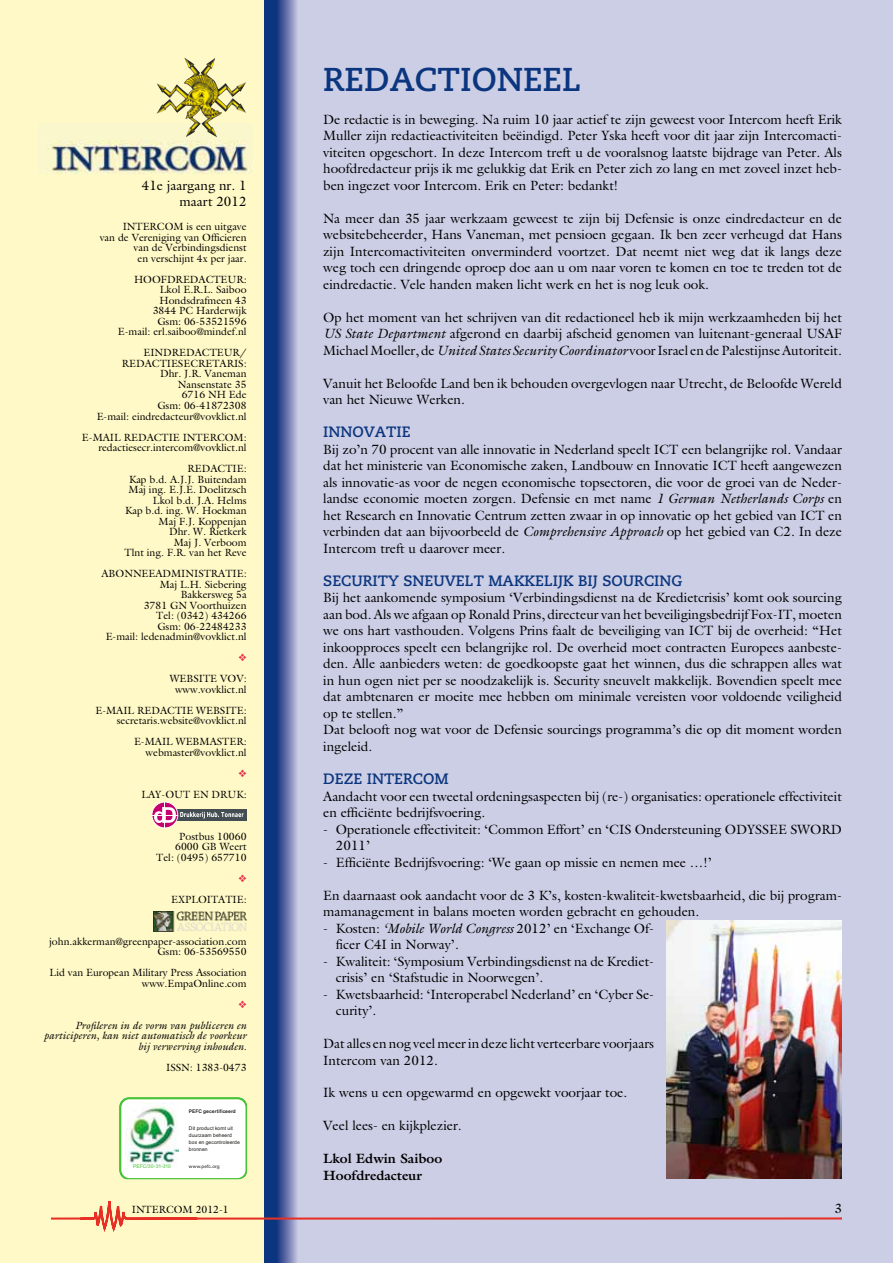
<style>
.page{position:relative;width:893px;height:1263px;background:#fff}
.page>*{position:absolute;margin:0;border:0;box-sizing:border-box;transform-origin:0 0}
.t1{font:700 33px "Caecilia";color:#0b367f}
.t2{font:700 15px "Caecilia";color:#0b367f}
.t3{font:13.5px/16.5px "Galliard Std";color:#000}
.t4{font:700 13.5px/16.5px "Galliard Std";color:#000}
.t5{font:10.5px/10.5px "Galliard Std";color:#000;text-align:right}
.t6{font:italic 10.5px/10.5px "Galliard Std";color:#000;text-align:right}
.t7{font:5.1px/7.1px "Arial";letter-spacing:.01em;color:#181815}
.t8{font:500 5.1px "Akzidenz Grotesk BE";letter-spacing:.015em;color:#1f191a}
.t9{font:5.1px "Arial";letter-spacing:-.01em;color:#48c232}
.t10{font:5.1px "Akzidenz Grotesk BE";letter-spacing:.015em;color:#1f191a}
.s1{font-style:italic}
</style>
<div class="page">
<div style="left:293px;top:0;width:600px;height:1263px;background:#cccee5"></div>
<div style="left:0;top:0;width:264px;height:1263px;background:#fff9c7"></div>
<div style="left:276px;top:0;width:22px;height:1263px;background:linear-gradient(to right,#0e2a7a,#bbbadb)"></div>
<img style="left:47px;top:137px;width:206px;height:36px">
<div style="left:264px;top:0;width:12px;height:1263px;background:#0b367f"></div>
<svg style="left:51px;top:1201px;width:791px;height:31px"></svg>
<img style="left:156px;top:57px;width:90px;height:80px">
<img style="left:153px;top:911px;width:93px;height:21px">
<img style="left:119px;top:1097px;width:128px;height:82px">
<div style="left:176px;top:809px;width:70px;height:11px;background:#434d52"></div>
<svg style="left:151px;top:801px;width:93px;height:27px"></svg>
<img style="left:667px;top:920px;width:175px;height:259px">
<p class="t3" style="left:142px;top:177px;width:106px;text-align:right">41e jaargang nr. 1 maart 2012</p>
<p class="t5" style="left:100px;top:221px;width:148px">INTERCOM is een uitgave<br>van de Vereniging van Officieren van de Verbindingsdienst<br>en verschijnt 4x per jaar.</p>
<p class="t5" style="left:118px;top:274px;width:130px">HOOFDREDACTEUR:<br>Lkol E.R.L. Saiboo<br>Hondsdrafmeen 43<br>3844 PC Harderwijk<br>Gsm: 06-53521596<br>E-mail: erl.saiboo@mindef.nl</p>
<p class="t5" style="left:97px;top:347px;width:151px">EINDREDACTEUR/<br>REDACTIESECRETARIS:<br>Dhr. J.R. Vaneman<br>Nansenstate 35<br>6716 NH Ede<br>Gsm: 06-41872308<br>E-mail: eindredacteur@vovklict.nl</p>
<p class="t5" style="left:82px;top:431px;width:166px">E-MAIL REDACTIE INTERCOM: redactiesecr.intercom@vovklict.nl</p>
<p class="t5" style="left:125px;top:463px;width:124px">REDACTIE:<br>Kap b.d. A.J.J. Buitendam<br>Maj ing. E.J.E. Doelitzsch<br>Lkol b.d. J.A. Helms<br>Kap b.d. ing. W. Hoekman<br>Maj F.J. Koppenjan<br>Dhr. W. Rietkerk<br>Maj J. Verboom<br>Tlnt ing. F.R. van het Reve</p>
<p class="t5" style="left:102px;top:568px;width:147px">ABONNEEADMINISTRATIE:<br>Maj L.H. Siebering<br>Bakkersweg 5a<br>3781 GN Voorthuizen<br>Tel: (0342) 434266<br>Gsm: 06-22484233<br>E-mail: ledenadmin@vovklict.nl</p>
<p class="t5" style="left:170px;top:673px;width:78px;text-align:center">WEBSITE VOV: www.vovklict.nl</p>
<p class="t5" style="left:95px;top:704px;width:153px">E-MAIL REDACTIE WEBSITE: secretaris.website@vovklict.nl</p>
<p class="t5" style="left:134px;top:736px;width:114px">E-MAIL WEBMASTER: webmaster@vovklict.nl</p>
<p class="t5" style="left:141px;top:788px;width:107px">LAY-OUT EN DRUK:</p>
<p class="t5" style="left:156px;top:830px;width:92px">Postbus 10060<br>6000 GB Weert<br>Tel: (0495) 657710</p>
<p class="t5" style="left:171px;top:893px;width:77px">EXPLOITATIE:</p>
<p class="t5" style="left:49px;top:935px;width:199px">john.akkerman@greenpaper-association.com<br>Gsm: 06-53569550</p>
<p class="t5" style="left:50px;top:967px;width:198px">Lid van European Military Press Association www.EmpaOnline.com</p>
<p class="t6" style="left:44px;top:1020px;width:204px">Profileren in de vorm van publiceren en participeren, kan niet automatisch de voorkeur bij verwerving inhouden.</p>
<p class="t5" style="left:166px;top:1061px;width:82px">ISSN: 1383-0473</p>
<p class="t8" style="left:189px;top:1108px;width:48px">PEFC gecertificeerd</p>
<p class="t7" style="left:189px;top:1125px;width:52px">Dit product komt uit duurzaam beheerd bos en gecontroleerde bronnen</p>
<p class="t9" style="left:133px;top:1163px;width:40px">PEFC/30-31-310</p>
<p class="t10" style="left:189px;top:1163px;width:32px">www.pefc.org</p>
<h1 class="t1" style="left:323px;top:60px;width:260px">REDACTIONEEL</h1>
<p class="t3" style="left:323px;top:111px;width:520px;text-align:justify">De redactie is in beweging. Na ruim 10 jaar actief te zijn geweest voor Intercom heeft Erik Muller zijn redactieactiviteiten beëindigd. Peter Yska heeft voor dit jaar zijn Intercomacti&shy;viteiten opgeschort. In deze Intercom treft u de vooralsnog laatste bijdrage van Peter. Als hoofdredacteur prijs ik me gelukkig dat Erik en Peter zich zo lang en met zoveel inzet heb&shy;ben ingezet voor Intercom. Erik en Peter: bedankt!</p>
<p class="t3" style="left:323px;top:210px;width:520px;text-align:justify">Na meer dan 35 jaar werkzaam geweest te zijn bij Defensie is onze eindredacteur en de websitebeheerder, Hans Vaneman, met pensioen gegaan. Ik ben zeer verheugd dat Hans zijn Intercomactiviteiten onverminderd voortzet. Dat neemt niet weg dat ik langs deze weg toch een dringende oproep doe aan u om naar voren te komen en toe te treden tot de eindredactie. Vele handen maken licht werk en het is nog leuk ook.</p>
<p class="t3" style="left:323px;top:309px;width:520px;text-align:justify">Op het moment van het schrijven van dit redactioneel heb ik mijn werkzaamheden bij het <span class="s1">US State Department</span> afgerond en daarbij afscheid genomen van luitenant-generaal USAF Michael Moeller, de <span class="s1">United States Security Coordinator</span> voor Israel en de Palestijnse Autoriteit.</p>
<p class="t3" style="left:323px;top:375px;width:520px">Vanuit het Beloofde Land ben ik behouden overgevlogen naar Utrecht, de Beloofde Wereld van het Nieuwe Werken.</p>
<p class="t2" style="left:323px;top:423px;width:18px">INNO</p>
<p class="t2" style="left:364px;top:423px;width:21px">VATIE</p>
<p class="t3" style="left:323px;top:441px;width:520px;text-align:justify">Bij zo’n 70 procent van alle innovatie in Nederland speelt ICT een belangrijke rol. Vandaar dat het ministerie van Economische zaken, Landbouw en Innovatie ICT heeft aangewezen als innovatie-as voor de negen economische topsectoren, die voor de groei van de Neder&shy;landse economie moeten zorgen. Defensie en met name <span class="s1">1 German Netherlands Corps</span> en het Research en Innovatie Centrum zetten zwaar in op innovatie op het gebied van ICT en verbinden dat aan bijvoorbeeld de <span class="s1">Comprehensive Approach</span> op het gebied van C2. In deze Intercom treft u daarover meer.</p>
<p class="t2" style="left:323px;top:572px;width:361px">SECURITY SNEUVELT MAKKELIJK BIJ SOURCING</p>
<p class="t3" style="left:323px;top:589px;width:520px">Bij het aankomende symposium ‘Verbindingsdienst na de Kredietcrisis’ komt ook sourcing aan bod. Als we afgaan op Ronald Prins, directeur van het beveiligingsbedrijf Fox-IT, moeten we ons hart vasthouden. Volgens Prins faalt de beveiliging van ICT bij de overheid: “Het inkoopproces speelt een belangrijke rol. De overheid moet contracten Europees aanbeste&shy;den. Alle aanbieders weten: de goedkoopste gaat het winnen, dus die schrappen alles wat in hun ogen niet per se noodzakelijk is. Security sneuvelt makkelijk. Bovendien speelt mee dat ambtenaren er moeite mee hebben om minimale vereisten voor voldoende veiligheid op te stellen.”<br>Dat belooft nog wat voor de Defensie sourcings programma’s die op dit moment worden ingeleid.</p>
<p class="t2" style="left:323px;top:770px;width:127px">DEZE INTERCOM</p>
<p class="t3" style="left:323px;top:787px;width:520px">Aandacht voor een tweetal ordeningsaspecten bij (re-) organisaties: operationele effectiviteit en efficiënte bedrijfsvoering.</p>
<p class="t3" style="left:336px;top:820px;width:507px;text-indent:-13px">- Operationele effectiviteit: ‘Common Effort’ en ‘CIS Ondersteuning ODYSSEE SWORD<br>2011’</p>
<p class="t3" style="left:323px;top:853px;width:390px">- Efficiënte Bedrijfsvoering: ‘We gaan op missie en nemen mee …!’</p>
<p class="t3" style="left:323px;top:886px;width:520px">En daarnaast ook aandacht voor de 3 K’s, kosten-kwaliteit-kwetsbaarheid, die bij program&shy;mamanagement in balans moeten worden gebracht en gehouden.</p>
<p class="t3" style="left:336px;top:919px;width:320px;text-indent:-13px">- Kosten: <span class="s1">‘Mobile World Congress</span> 2012’ en ‘Exchange Of&shy;ficer C4I in Norway’.</p>
<p class="t3" style="left:336px;top:952px;width:320px;text-indent:-13px">- Kwaliteit: ‘Symposium Verbindingsdienst na de Krediet&shy;crisis’ en ‘Stafstudie in Noorwegen’.</p>
<p class="t3" style="left:336px;top:985px;width:320px;text-indent:-13px">- Kwetsbaarheid: ‘Interoperabel Nederland’ en ‘Cyber Se&shy;curity’.</p>
<p class="t3" style="left:323px;top:1035px;width:332px">Dat alles en nog veel meer in deze licht verteerbare voorjaars<br>Intercom van 2012.</p>
<p class="t3" style="left:323px;top:1084px;width:306px">Ik wens u een opgewarmd en opgewekt voorjaar toe.</p>
<p class="t3" style="left:323px;top:1117px;width:140px">Veel lees- en kijkplezier.</p>
<p class="t4" style="left:323px;top:1150px;width:121px">Lkol Edwin Saiboo<br>Hoofdredacteur</p>
<p class="t5" style="left:132px;top:1204px;width:99px">INTERCOM 2012-1</p>
<p class="t3" style="left:834px;top:1200px;width:9px">3</p>
</div>
